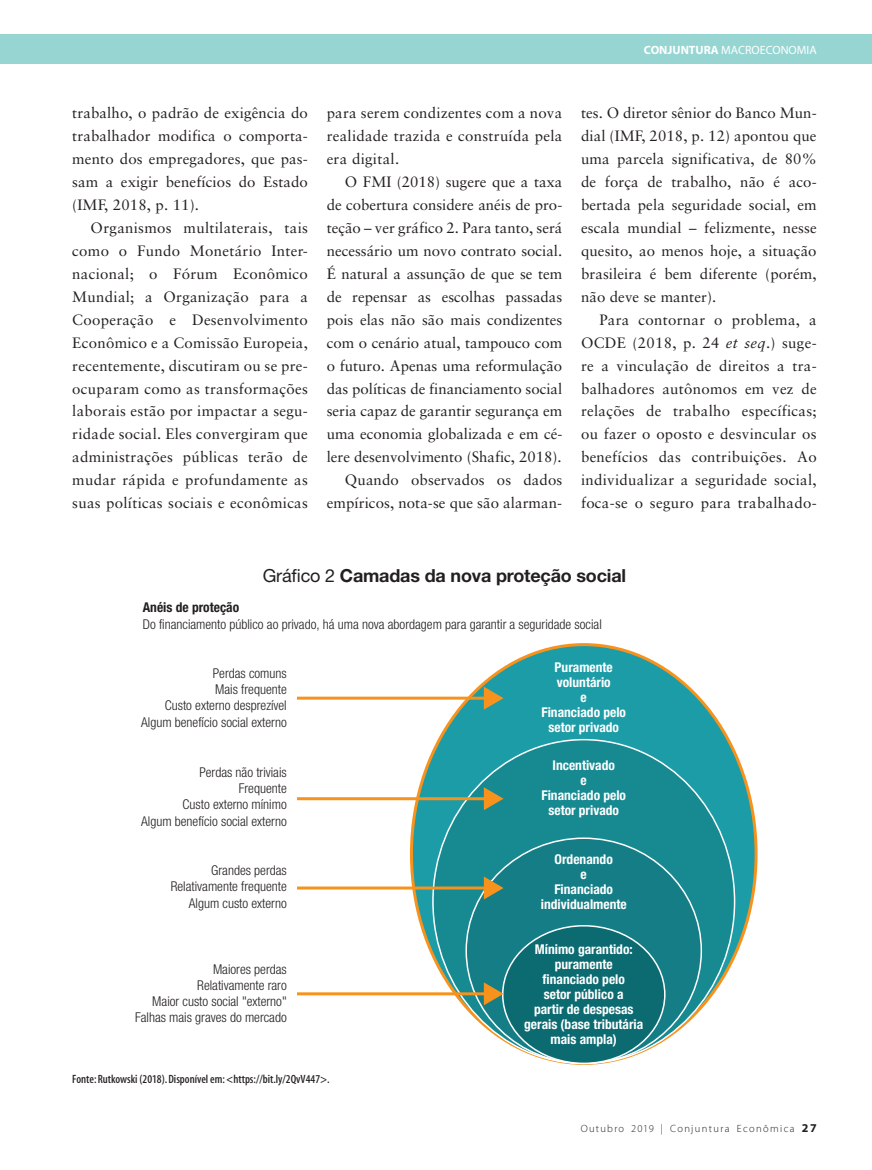
<style>
.page{position:relative;width:872px;height:1170px;background:#fff}
.page>*{position:absolute;margin:0;border:0;box-sizing:border-box;transform-origin:0 0}
.t1{font:700 18px "Helvetica Neue";letter-spacing:-.01em;color:#231f20}
.t2{font:15px/23px "Sabon";color:#231f20;text-align:justify}
.t3{font:300 condensed 13.5px/16.2px "Helvetica Neue";color:#231f20;text-align:right}
.t4{font:700 condensed 13.5px/15px "Helvetica Neue";color:#fff;text-align:center}
.t5{font:700 condensed 13.5px "Helvetica Neue";color:#231f20}
.t6{font:12px "Adobe Corp ID Myriad Pkg";color:#231f20}
.t7{font:12px "Adobe Corp ID Myriad Rg";color:#fff}
.t8{font:10.5px "Adobe Corp ID Myriad Lt";letter-spacing:.125em;color:#231f20}
.s1{font-family:"Adobe Corp ID Myriad Bd"}
.s2{font-style:italic}
.s3{font-weight:400}
.s4{font-family:"Adobe Corp ID Myriad Bd";font-size:12px}
</style>
<div class="page">
<div style="left:0;top:34px;width:872px;height:30px;background:#96d5d2"></div>
<div style="left:411px;top:644px;width:345px;height:419px;background:#1c9ca6;border-radius:50%"></div>
<div style="left:433px;top:739px;width:301px;height:324px;background:#168991;border-radius:50%"></div>
<div style="left:466px;top:838px;width:235px;height:225px;background:#157d85;border-radius:50%"></div>
<div style="left:503px;top:925px;width:162px;height:138px;background:#0c6a71;border-radius:50%"></div>
<svg style="left:484px;top:787px;width:19px;height:23px"></svg>
<hr style="left:297px;top:797px;width:192px;height:3px;background:#f7931d">
<svg style="left:484px;top:982px;width:19px;height:23px"></svg>
<hr style="left:297px;top:992px;width:192px;height:3px;background:#f7931d">
<svg style="left:484px;top:687px;width:19px;height:22px"></svg>
<hr style="left:297px;top:696px;width:192px;height:3px;background:#f7931d">
<svg style="left:484px;top:876px;width:19px;height:23px"></svg>
<hr style="left:297px;top:886px;width:192px;height:3px;background:#f7931d">
<p class="t7" style="left:644px;top:44px;width:174px"><span class="s1">CONJUNTURA</span> MACROECONOMIA</p>
<p class="t2" style="left:72px;top:101px;width:237px">trabalho, o padrão de exigência do trabalhador modifica o comporta&shy;mento dos empregadores, que pas&shy;sam a exigir benefícios do Estado (IMF, 2018, p. 11).</p>
<p class="t2" style="left:72px;top:216px;width:237px;text-indent:18px">Organismos multilaterais, tais como o Fundo Monetário Inter&shy;nacional; o Fórum Econômico Mundial; a Organização para a Cooperação e Desenvolvimento Econômico e a Comissão Europeia, recentemente, discutiram ou se pre&shy;ocuparam como as transformações laborais estão por impactar a segu&shy;ridade social. Eles convergiram que administrações públicas terão de mudar rápida e profundamente as suas políticas sociais e econômicas</p>
<p class="t2" style="left:327px;top:101px;width:237px">para serem condizentes com a nova realidade trazida e construída pela era digital.</p>
<p class="t2" style="left:327px;top:170px;width:237px;text-align:right">O FMI (2018) sugere que a taxa de cobertura considere anéis de pro&shy;teção – ver gráfico 2. Para tanto, será necessário um novo contrato social.<br>É natural a assunção de que se tem de repensar as escolhas passadas pois elas não são mais condizentes com o cenário atual, tampouco com o futuro. Apenas uma reformulação das políticas de financiamento social seria capaz de garantir segurança em uma economia globalizada e em cé&shy;lere desenvolvimento (Shafic, 2018).<br>Quando observados os dados empíricos, nota-se que são alarman-</p>
<p class="t2" style="left:581px;top:101px;width:237px">tes. O diretor sênior do Banco Mun&shy;dial (IMF, 2018, p. 12) apontou que uma parcela significativa, de 80% de força de trabalho, não é aco&shy;bertada pela seguridade social, em escala mundial – felizmente, nesse quesito, ao menos hoje, a situação brasileira é bem diferente (porém, não deve se manter).</p>
<p class="t2" style="left:581px;top:308px;width:237px;text-indent:18px">Para contornar o problema, a OCDE (2018, p. 24 <span class="s2">et seq</span>.) suge&shy;re a vinculação de direitos a tra&shy;balhadores autônomos em vez de relações de trabalho específicas; ou fazer o oposto e desvincular os benefícios das contribuições. Ao individualizar a seguridade social, foca-se o seguro para trabalhado-</p>
<p class="t1" style="left:263px;top:564px;width:365px"><span class="s3">Gráfico 2</span> Camadas da nova proteção social</p>
<p class="t5" style="left:143px;top:599px;width:98px">Anéis de proteção</p>
<p class="t3" style="left:143px;top:615px;width:460px">Do financiamento público ao privado, há uma nova abordagem para garantir a seguridade social</p>
<p class="t3" style="left:141px;top:664px;width:147px">Perdas comuns<br>Mais frequente<br>Custo externo desprezível<br>Algum benefício social externo</p>
<p class="t3" style="left:141px;top:763px;width:147px">Perdas não triviais<br>Frequente<br>Custo externo mínimo<br>Algum benefício social externo</p>
<p class="t3" style="left:171px;top:862px;width:117px">Grandes perdas<br>Relativamente frequente<br>Algum custo externo</p>
<p class="t3" style="left:135px;top:960px;width:153px">Maiores perdas<br>Relativamente raro<br>Maior custo social "externo"<br>Falhas mais graves do mercado</p>
<p class="t6" style="left:72px;top:1072px;width:259px">Fonte: Rutkowski (2018). Disponível em: &lt;https://bit.ly/2QvV447&gt;.</p>
<p class="t4" style="left:541px;top:659px;width:86px">Puramente voluntário<br>e<br>Financiado pelo setor privado</p>
<p class="t4" style="left:541px;top:757px;width:86px">Incentivado<br>e<br>Financiado pelo setor privado</p>
<p class="t4" style="left:541px;top:851px;width:87px">Ordenando<br>e<br>Financiado individualmente</p>
<p class="t4" style="left:524px;top:941px;width:121px">Mínimo garantido: puramente<br>financiado pelo<br>setor público a<br>partir de despesas gerais (base tributária mais ampla)</p>
<p class="t8" style="left:580px;top:1122px;width:237px">Outubro 2019 | Conjuntura Econômica <span class="s4">27</span></p>
</div>
